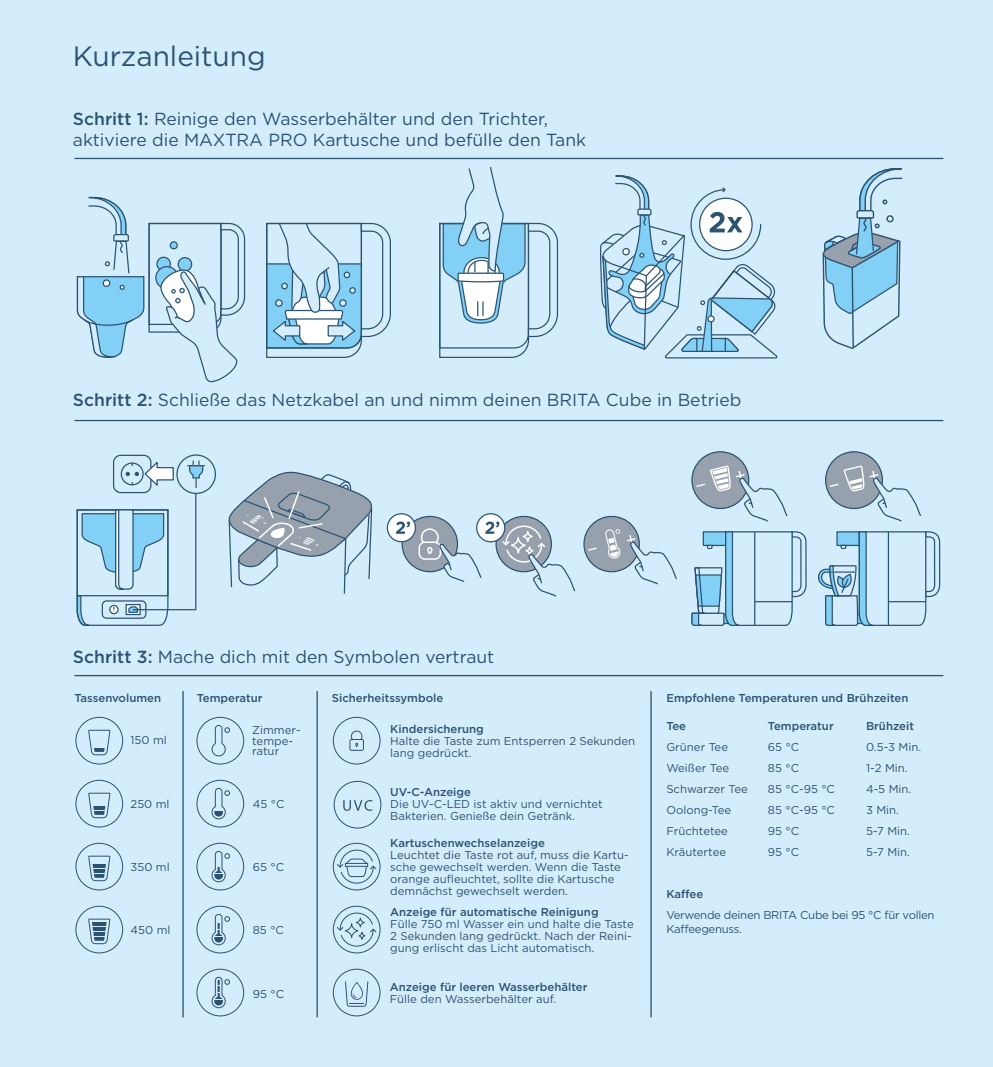
<style>
.page{position:relative;width:993px;height:1067px;background:#fff}
.page>*{position:absolute;margin:0;border:0;box-sizing:border-box;transform-origin:0 0}
.t1{font:28px "Gotham";color:#2c5372}
.t2{font:17.5px/21px "Gotham";color:#2c5372}
.t3{font:11.38px/11.7px "Gotham";color:#2c5372}
.t4{font:500 11.38px "Gotham";color:#2c5372}
.t5{font:11.38px/13.7px "Gotham";letter-spacing:-.025em;color:#2c5372}
.s1{font-weight:500}
</style>
<div class="page">
<div style="left:0;top:0;width:992px;height:1067px;background:#d4edfc"></div>
<svg style="left:266px;top:222px;width:125px;height:136px"></svg>
<svg style="left:439px;top:167px;width:119px;height:191px"></svg>
<svg style="left:76px;top:196px;width:170px;height:186px"></svg>
<svg style="left:822px;top:168px;width:81px;height:182px"></svg>
<svg style="left:600px;top:175px;width:178px;height:184px"></svg>
<hr style="left:74px;top:158px;width:869px;height:1px;background:#2c5372">
<hr style="left:74px;top:420px;width:869px;height:1px;background:#2c5372">
<hr style="left:74px;top:675px;width:869px;height:1px;background:#2c5372">
<hr style="left:650px;top:691px;width:1px;height:326px;background:#2c5372">
<hr style="left:316px;top:691px;width:2px;height:326px;background:#2c5372">
<hr style="left:182px;top:691px;width:2px;height:326px;background:#2c5372">
<div style="left:196px;top:717px;width:48px;height:47px;border:1px solid #2c5372;border-radius:50%"></div>
<svg style="left:211px;top:725px;width:19px;height:32px"></svg>
<div style="left:333px;top:717px;width:47px;height:47px;border:1px solid #2c5372;border-radius:50%"></div>
<div style="left:349px;top:739px;width:15px;height:11px;border:1px solid #2c5372;border-radius:2px"></div>
<svg style="left:350px;top:730px;width:13px;height:17px"></svg>
<svg style="left:88px;top:716px;width:23px;height:39px"></svg>
<svg style="left:92px;top:748px;width:14px;height:4px"></svg>
<div style="left:75px;top:717px;width:48px;height:47px;border:1px solid #2c5372;border-radius:50%"></div>
<div style="left:196px;top:779px;width:48px;height:48px;border:1px solid #2c5372;border-radius:50%"></div>
<svg style="left:211px;top:788px;width:19px;height:31px"></svg>
<div style="left:214px;top:811px;width:9px;height:5px;background:#2c5372"></div>
<div style="left:333px;top:781px;width:48px;height:47px;border:1px solid #2c5372;border-radius:50%"></div>
<svg style="left:343px;top:800px;width:29px;height:10px"></svg>
<div style="left:75px;top:779px;width:48px;height:48px;border:1px solid #2c5372;border-radius:50%"></div>
<svg style="left:88px;top:779px;width:23px;height:39px"></svg>
<svg style="left:92px;top:811px;width:14px;height:4px"></svg>
<hr style="left:92px;top:806px;width:14px;height:3px;background:#2c5372">
<div style="left:196px;top:842px;width:48px;height:48px;border:1px solid #2c5372;border-radius:50%"></div>
<svg style="left:211px;top:850px;width:19px;height:32px"></svg>
<div style="left:214px;top:874px;width:9px;height:5px;background:#2c5372"></div>
<svg style="left:214px;top:867px;width:9px;height:5px"></svg>
<div style="left:333px;top:842px;width:47px;height:48px;border:1px solid #2c5372;border-radius:50%"></div>
<svg style="left:336px;top:849px;width:41px;height:35px"></svg>
<div style="left:345px;top:863px;width:23px;height:3px;border:1px solid #2c5372"></div>
<div style="left:75px;top:842px;width:48px;height:48px;border:1px solid #2c5372;border-radius:50%"></div>
<svg style="left:88px;top:842px;width:23px;height:39px"></svg>
<hr style="left:92px;top:874px;width:14px;height:3px;background:#2c5372">
<hr style="left:92px;top:869px;width:14px;height:3px;background:#2c5372">
<hr style="left:92px;top:864px;width:14px;height:3px;background:#2c5372">
<div style="left:196px;top:905px;width:48px;height:48px;border:1px solid #2c5372;border-radius:50%"></div>
<svg style="left:211px;top:913px;width:19px;height:32px"></svg>
<div style="left:214px;top:937px;width:9px;height:5px;background:#2c5372"></div>
<svg style="left:214px;top:930px;width:9px;height:5px"></svg>
<svg style="left:214px;top:923px;width:9px;height:5px"></svg>
<div style="left:333px;top:905px;width:47px;height:48px;border:1px solid #2c5372;border-radius:50%"></div>
<svg style="left:336px;top:912px;width:41px;height:35px"></svg>
<div style="left:75px;top:905px;width:48px;height:48px;border:1px solid #2c5372;border-radius:50%"></div>
<svg style="left:88px;top:905px;width:23px;height:39px"></svg>
<hr style="left:92px;top:937px;width:14px;height:3px;background:#2c5372">
<hr style="left:92px;top:932px;width:14px;height:3px;background:#2c5372">
<hr style="left:92px;top:927px;width:14px;height:3px;background:#2c5372">
<hr style="left:92px;top:922px;width:15px;height:3px;background:#2c5372">
<div style="left:196px;top:968px;width:48px;height:48px;border:1px solid #2c5372;border-radius:50%"></div>
<svg style="left:211px;top:976px;width:19px;height:32px"></svg>
<div style="left:214px;top:999px;width:9px;height:6px;background:#2c5372"></div>
<svg style="left:214px;top:993px;width:9px;height:5px"></svg>
<svg style="left:214px;top:985px;width:9px;height:6px"></svg>
<svg style="left:214px;top:979px;width:9px;height:5px"></svg>
<div style="left:333px;top:968px;width:47px;height:48px;border:1px solid #2c5372;border-radius:50%"></div>
<svg style="left:345px;top:981px;width:24px;height:26px"></svg>
<svg style="left:228px;top:471px;width:145px;height:123px"></svg>
<div style="left:583px;top:516px;width:56px;height:55px;background:#97a1ad;border-radius:50%"></div>
<svg style="left:588px;top:547px;width:8px;height:4px"></svg>
<svg style="left:604px;top:529px;width:73px;height:56px"></svg>
<svg style="left:496px;top:516px;width:55px;height:55px"></svg>
<svg style="left:691px;top:452px;width:57px;height:56px"></svg>
<svg style="left:695px;top:465px;width:93px;height:57px"></svg>
<div style="left:402px;top:516px;width:55px;height:55px;background:#97a1ad;border-radius:50%"></div>
<div style="left:387px;top:514px;width:28px;height:28px;background:#fff;border-radius:50%"></div>
<div style="left:386px;top:513px;width:30px;height:29px;border:1px solid #2c5372;border-radius:50%"></div>
<svg style="left:396px;top:521px;width:14px;height:13px"></svg>
<svg style="left:691px;top:531px;width:116px;height:95px"></svg>
<svg style="left:818px;top:451px;width:122px;height:175px"></svg>
<div style="left:176px;top:454px;width:40px;height:40px;border:1px solid #2c5372;border-radius:50%"></div>
<div style="left:113px;top:455px;width:38px;height:38px;border:1px solid #2c5372;border-radius:7px"></div>
<svg style="left:76px;top:459px;width:128px;height:167px"></svg>
<div style="left:476px;top:514px;width:28px;height:28px;background:#fff;border-radius:50%"></div>
<div style="left:476px;top:513px;width:29px;height:29px;border:1px solid #2c5372;border-radius:50%"></div>
<div style="left:418px;top:541px;width:23px;height:19px;border:1px solid #fff;border-radius:6px"></div>
<svg style="left:420px;top:521px;width:156px;height:76px"></svg>
<h1 class="t1" style="left:73px;top:38px;width:194px">Kurzanleitung</h1>
<h2 class="t2" style="left:73px;top:108px;width:514px"><span class="s1">Schritt 1:</span> Reinige den Wasserbehälter und den Trichter, aktiviere die MAXTRA PRO Kartusche und befülle den Tank</h2>
<h2 class="t2" style="left:73px;top:389px;width:669px"><span class="s1">Schritt 2:</span> Schließe das Netzkabel an und nimm deinen BRITA Cube in Betrieb</h2>
<h2 class="t2" style="left:73px;top:646px;width:423px"><span class="s1">Schritt 3:</span> Mache dich mit den Symbolen vertraut</h2>
<p class="t4" style="left:74px;top:690px;width:88px">Tassenvolumen</p>
<p class="t3" style="left:130px;top:734px;width:38px">150 ml</p>
<p class="t4" style="left:197px;top:690px;width:67px">Temperatur</p>
<p class="t3" style="left:252px;top:724px;width:50px;line-height:10.5px">Zimmer&shy;tempe&shy;ratur</p>
<p class="t3" style="left:130px;top:797px;width:41px">250 ml</p>
<p class="t3" style="left:253px;top:797px;width:33px">45 °C</p>
<p class="t3" style="left:130px;top:861px;width:41px">350 ml</p>
<p class="t3" style="left:253px;top:860px;width:33px">65 °C</p>
<p class="t3" style="left:130px;top:924px;width:41px">450 ml</p>
<p class="t3" style="left:253px;top:924px;width:33px">85 °C</p>
<p class="t3" style="left:253px;top:987px;width:33px">95 °C</p>
<p class="t4" style="left:332px;top:690px;width:113px">Sicherheitssymbole</p>
<p class="t4" style="left:390px;top:722px;width:95px">Kindersicherung</p>
<p class="t3" style="left:390px;top:735px;width:246px">Halte die Taste zum Entsperren 2 Sekunden lang gedrückt.</p>
<p class="t4" style="left:390px;top:785px;width:82px">UV-C-Anzeige</p>
<p class="t3" style="left:390px;top:798px;width:214px">Die UV-C-LED ist aktiv und vernichtet<br>Bakterien. Genieße dein Getränk.</p>
<p class="t4" style="left:390px;top:836px;width:156px">Kartuschenwechselanzeige</p>
<p class="t3" style="left:390px;top:849px;width:240px">Leuchtet die Taste rot auf, muss die Kartu&shy;sche gewechselt werden. Wenn die Taste orange aufleuchtet, sollte die Kartusche demnächst gewechselt werden.</p>
<p class="t4" style="left:390px;top:904px;width:210px">Anzeige für automatische Reinigung</p>
<p class="t3" style="left:390px;top:918px;width:245px">Fülle 750 ml Wasser ein und halte die Taste<br>2 Sekunden lang gedrückt. Nach der Reini&shy;gung erlischt das Licht automatisch.</p>
<p class="t4" style="left:389px;top:979px;width:199px">Anzeige für leeren Wasserbehälter</p>
<p class="t3" style="left:389px;top:992px;width:168px">Fülle den Wasserbehälter auf.</p>
<p class="t4" style="left:666px;top:690px;width:243px">Empfohlene Temperaturen und Brühzeiten</p>
<p class="t4" style="left:666px;top:718px;width:21px">Tee</p>
<p class="t4" style="left:767px;top:718px;width:67px">Temperatur</p>
<p class="t4" style="left:865px;top:718px;width:50px">Brühzeit</p>
<p class="t3" style="left:666px;top:740px;width:63px">Grüner Tee</p>
<p class="t3" style="left:767px;top:740px;width:33px">65 °C</p>
<p class="t3" style="left:865px;top:740px;width:57px">0.5-3 Min.</p>
<p class="t3" style="left:666px;top:761px;width:64px">Weißer Tee</p>
<p class="t3" style="left:767px;top:761px;width:33px">85 °C</p>
<p class="t3" style="left:865px;top:761px;width:43px">1-2 Min.</p>
<p class="t3" style="left:666px;top:782px;width:83px">Schwarzer Tee</p>
<p class="t3" style="left:767px;top:782px;width:69px">85 °C-95 °C</p>
<p class="t3" style="left:865px;top:782px;width:47px">4-5 Min.</p>
<p class="t3" style="left:666px;top:803px;width:66px">Oolong-Tee</p>
<p class="t3" style="left:767px;top:803px;width:69px">85 °C-95 °C</p>
<p class="t3" style="left:865px;top:803px;width:35px">3 Min.</p>
<p class="t3" style="left:666px;top:825px;width:63px">Früchtetee</p>
<p class="t3" style="left:767px;top:825px;width:33px">95 °C</p>
<p class="t3" style="left:865px;top:825px;width:45px">5-7 Min.</p>
<p class="t3" style="left:666px;top:846px;width:61px">Kräutertee</p>
<p class="t3" style="left:767px;top:846px;width:33px">95 °C</p>
<p class="t3" style="left:865px;top:846px;width:45px">5-7 Min.</p>
<p class="t4" style="left:666px;top:886px;width:39px">Kaffee</p>
<p class="t5" style="left:666px;top:908px;width:270px">Verwende deinen BRITA Cube bei 95 °C für vollen<br>Kaffeegenuss.</p>
</div>
